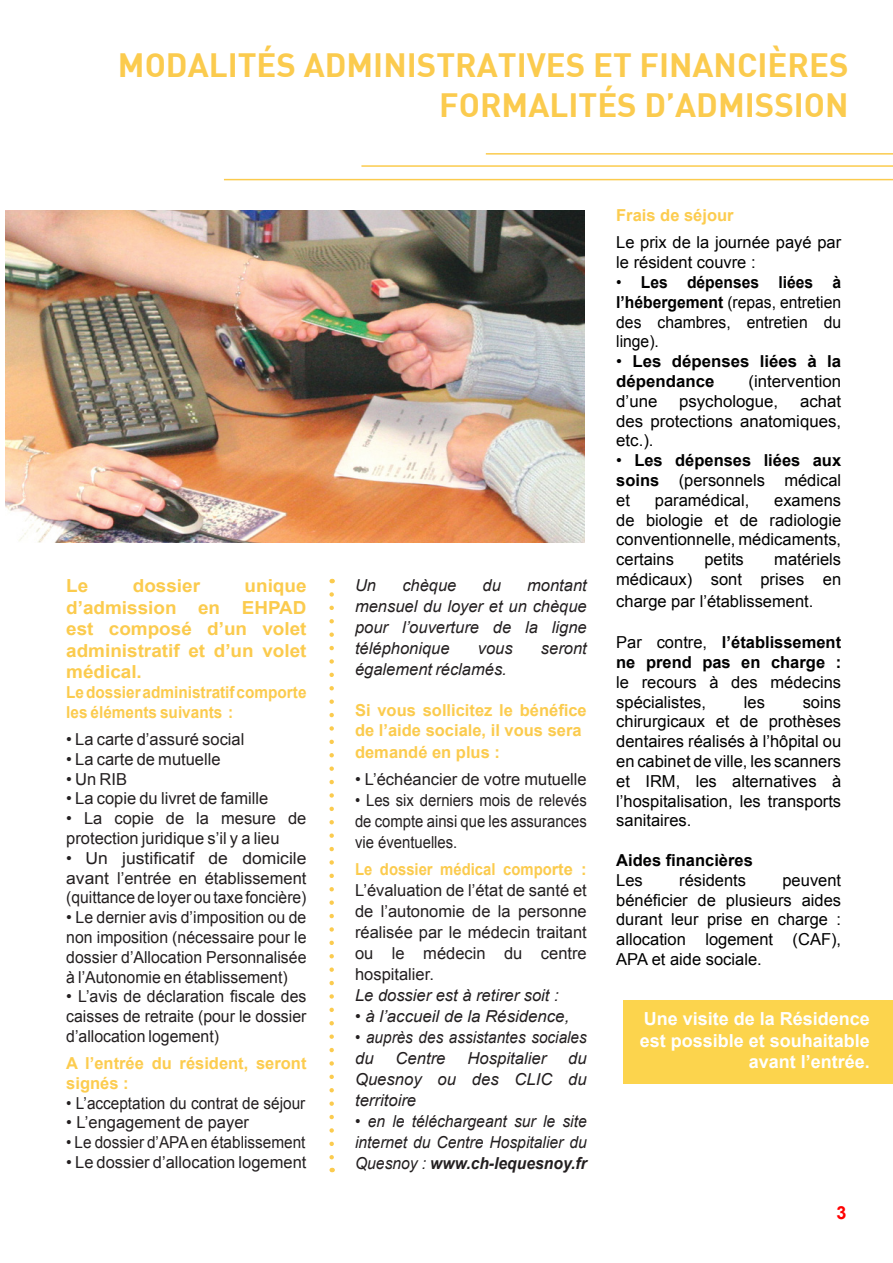
<style>
.page{position:relative;width:893px;height:1263px;background:#fff}
.page>*{position:absolute;margin:0;border:0;box-sizing:border-box;transform-origin:0 0}
.t1{font:33px/39.6px "DIN Bold";color:#fbcb4e;text-align:right}
.t2{font:700 18px/21.6px "Arial";color:#fbcb4e;text-align:justify;scale:1.05 1}
.t3{font:700 18px/21.6px "Arial";color:#fff;text-align:right}
.t4{font:700 18px "Arial";color:#f00}
.t5{font:16.5px/19.8px "Arial";color:#231f20;text-align:justify}
.t6{font:16.5px/19.8px "Arial";color:#000001;text-align:justify}
.t7{font:italic 16.5px/21px "Arial";color:#231f20;text-align:justify}
.t8{font:700 16.5px/19.8px "Arial";color:#000001}
.t9{font:italic 16.5px/21px "Arial";color:#231f20;text-align:justify;scale:.95 1}
.t10{font:16.5px/19.8px "Arial";color:#000001;text-align:justify;scale:.95 1}
.t11{font:16.5px/21px "Arial";color:#231f20;text-align:justify;scale:.9 1}
.t12{font:700 16.5px/19.8px "Arial";color:#fbcb4e}
.t13{font:16.5px "Arial";color:#231f20;scale:.93 1}
.t14{font:700 16.5px/19.8px "Arial";color:#fbcb4e;scale:.93 1}
.t15{font:700 16.5px/19.8px "Arial";color:#fccc4f}
.t16{font:italic 16.5px/21px "Arial";color:#231f20;scale:.93 1}
.s1{color:#fccc4f}
.s2{font-weight:700;color:#fccc4f}
.s3{font-weight:700;color:#fbcb4e}
.s4{font-weight:700}
.s5{font-weight:400}
</style>
<div class="page">
<div style="left:624px;top:1000px;width:269px;height:84px;background:#fcd44d"></div>
<svg style="left:329px;top:594px;width:5px;height:578px"></svg>
<img style="left:6px;top:210px;width:579px;height:332px">
<hr style="left:486px;top:153px;width:407px;height:2px;background:#fbcb4e">
<hr style="left:361px;top:165px;width:532px;height:2px;background:#fbcb4e">
<hr style="left:224px;top:179px;width:669px;height:1px;background:#fbcb4e">
<h1 class="t1" style="left:118px;top:47px;width:732px">MODALITÉS ADMINISTRATIVES ET FINANCIÈRES<br>FORMALITÉS D’ADMISSION</h1>
<p class="t2" style="left:66px;top:576px;width:230px;text-indent:178px">unique d’admission en EHPAD est composé d’un volet administratif et d’un volet médical.</p>
<p class="t14" style="left:66px;top:684px;width:260px">Le dossier administratif comporte les éléments suivants :</p>
<p class="t5" style="left:66px;top:731px;width:180px">• La carte d’assuré social</p>
<p class="t5" style="left:66px;top:750px;width:156px">• La carte de mutuelle</p>
<p class="t5" style="left:66px;top:770px;width:62px">• Un RIB</p>
<p class="t5" style="left:66px;top:790px;width:204px">• La copie du livret de famille</p>
<p class="t5" style="left:66px;top:810px;width:242px">• La copie de la mesure de protection juridique s’il y a lieu</p>
<p class="t5" style="left:66px;top:849px;width:242px">• Un justificatif de domicile avant l’entrée en établissement (quittance de loyer ou taxe foncière)</p>
<p class="t5" style="left:66px;top:909px;width:242px">• Le dernier avis d’imposition ou de non imposition (nécessaire pour le dossier d’Allocation Personnalisée à l’Autonomie en établissement)</p>
<p class="t5" style="left:66px;top:988px;width:242px">• L’avis de déclaration fiscale des caisses de retraite (pour le dossier d’allocation logement)</p>
<p class="t15" style="left:66px;top:1055px;width:242px">A l’entrée du résident, seront signés :</p>
<p class="t13" style="left:66px;top:1096px;width:259px">• L’acceptation du contrat de séjour</p>
<p class="t5" style="left:66px;top:1114px;width:184px">• L’engagement de payer</p>
<p class="t13" style="left:66px;top:1136px;width:259px">• Le dossier d’APA en établissement</p>
<p class="t5" style="left:66px;top:1154px;width:242px">• Le dossier d’allocation logement</p>
<p class="t2" style="left:66px;top:576px;width:23px">Le</p>
<p class="t2" style="left:133px;top:576px;width:66px">dossier</p>
<p class="t7" style="left:355px;top:576px;width:23px">Un</p>
<p class="t7" style="left:402px;top:576px;width:56px">chèque</p>
<p class="t7" style="left:483px;top:576px;width:20px">du</p>
<p class="t7" style="left:355px;top:576px;width:233px;text-indent:172px">montant mensuel du loyer et un chèque pour l’ouverture de la ligne téléphonique</p>
<p class="t7" style="left:478px;top:639px;width:36px">vous</p>
<p class="t7" style="left:541px;top:639px;width:47px">seront</p>
<p class="t7" style="left:355px;top:660px;width:153px">également réclamés.</p>
<p class="t12" style="left:355px;top:702px;width:233px">Si vous solli<span class="s1">citez le bé</span>néfice de l’aide sociale, il vous sera</p>
<p class="t12" style="left:355px;top:743px;width:146px">demandé en plus :</p>
<p class="t5" style="left:355px;top:770px;width:233px">• L’échéancier de votre mutuelle</p>
<p class="t11" style="left:355px;top:791px;width:259px">• Les six derniers mois de relevés de compte ainsi que les assurances vie éventuelles.</p>
<p class="t5" style="left:355px;top:860px;width:233px;line-height:21px"><span class="s2">Le</span> <span class="s3">dossier médical comporte :<br></span>L’évaluation de l’état de santé et de l’autonomie de la personne réalisée par le médecin traitant ou le médecin du centre hospitalier.</p>
<p class="t7" style="left:355px;top:986px;width:205px">Le dossier est à retirer soit :</p>
<p class="t7" style="left:355px;top:1007px;width:216px">• à l’accueil de la Résidence,</p>
<p class="t16" style="left:355px;top:1028px;width:251px">• auprès des assistantes sociales du</p>
<p class="t7" style="left:396px;top:1049px;width:52px">Centre</p>
<p class="t7" style="left:468px;top:1049px;width:80px">Hospitalier</p>
<p class="t7" style="left:355px;top:1049px;width:233px;text-indent:213px">du Quesnoy ou des CLIC du territoire</p>
<p class="t9" style="left:355px;top:1112px;width:245px">• en le téléchargeant sur le site internet du Centre Hospitalier du Quesnoy : <span class="s4">www.ch-lequesnoy.fr</span></p>
<p class="t15" style="left:616px;top:207px;width:119px">Frais de séjour</p>
<p class="t6" style="left:616px;top:234px;width:226px">Le prix de la journée payé par le résident couvre :</p>
<p class="t10" style="left:616px;top:274px;width:238px">• <span class="s4">Les dépenses liées à l’hébergement</span> (repas, entretien des chambres, entretien du linge).</p>
<p class="t8" style="left:616px;top:353px;width:226px"><span class="s5">•</span> Les dépenses liées à la dépendance</p>
<p class="t6" style="left:749px;top:373px;width:94px">(intervention</p>
<p class="t6" style="left:616px;top:393px;width:43px">d’une</p>
<p class="t6" style="left:679px;top:393px;width:101px">psychologue,</p>
<p class="t6" style="left:616px;top:393px;width:226px;text-indent:184px">achat des protections anatomiques, etc.).</p>
<p class="t8" style="left:616px;top:452px;width:226px;text-align:justify"><span class="s5">•</span> Les dépenses liées aux soins <span class="s5">(personnels médical et</span></p>
<p class="t6" style="left:655px;top:492px;width:96px">paramédical,</p>
<p class="t6" style="left:616px;top:492px;width:226px;text-indent:158px">examens de biologie et de radiologie conventionnelle, médicaments, certains</p>
<p class="t6" style="left:616px;top:551px;width:226px;text-align:right">matériels<br>médicaux) sont prises en</p>
<p class="t6" style="left:616px;top:592px;width:199px">charge par l’établissement.</p>
<p class="t8" style="left:616px;top:634px;width:226px"><span class="s5">Par contre,</span> l’établissement ne prend pas en charge :</p>
<p class="t6" style="left:616px;top:673px;width:226px">le recours à des médecins spécialistes,</p>
<p class="t6" style="left:704px;top:551px;width:41px">petits</p>
<p class="t6" style="left:616px;top:693px;width:226px;text-indent:186px">soins chirurgicaux et de prothèses dentaires réalisés à l’hôpital ou en cabinet de ville, les scanners et IRM, les alternatives à l’hospitalisation, les transports sanitaires.</p>
<p class="t8" style="left:616px;top:851px;width:138px">Aides financières</p>
<p class="t6" style="left:616px;top:871px;width:28px">Les</p>
<p class="t6" style="left:679px;top:871px;width:68px">résidents</p>
<p class="t6" style="left:744px;top:693px;width:23px">les</p>
<p class="t6" style="left:616px;top:871px;width:226px;text-indent:166px">peuvent bénéficier de plusieurs aides durant leur prise en charge : allocation logement (CAF), APA et aide sociale.</p>
<p class="t3" style="left:640px;top:1010px;width:232px">Une visite de la Résidence est possible et souhaitable avant l’entrée.</p>
<p class="t4" style="left:837px;top:1205px;width:12px">3</p>
</div>
